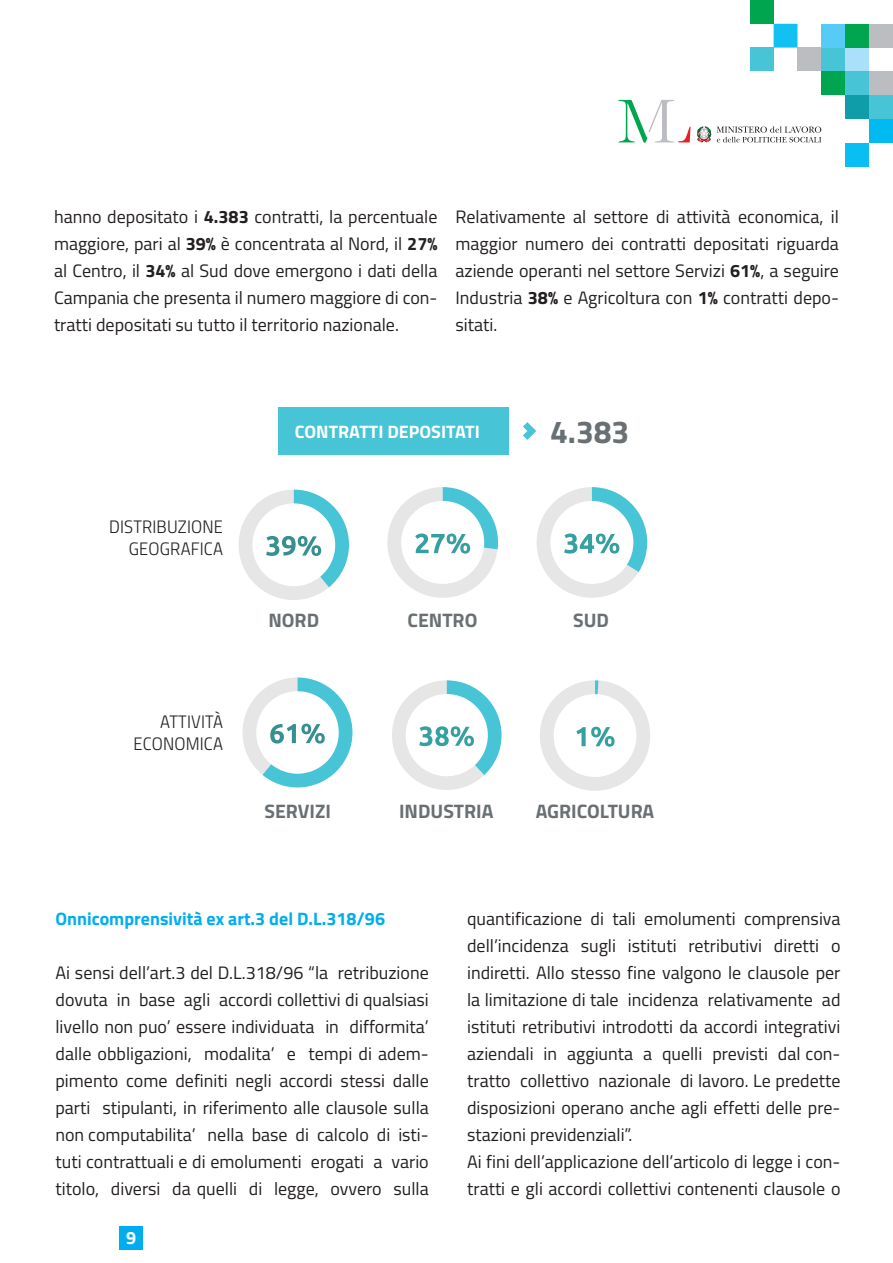
<style>
.page{position:relative;width:893px;height:1263px;background:#fff}
.page>*{position:absolute;margin:0;border:0;box-sizing:border-box;transform-origin:0 0}
.t1{font:700 31.8px "Titillium";color:#697073}
.t2{font:700 19.5px "Titillium";color:#697073}
.t3{font:18px/27px "Titillium";color:#231f20;text-align:justify}
.t4{font:18px "Titillium Light Upright";letter-spacing:.01em;color:#231f20}
.t5{font:700 18px "Titillium";color:#00aeef}
.t6{font:700 18px "Titillium";color:#fff}
.s1{font-weight:700}
</style>
<div class="page">
<div style="left:821px;top:71px;width:24px;height:24px;background:#00a54f"></div>
<div style="left:845px;top:71px;width:24px;height:24px;background:#48c4d7"></div>
<div style="left:869px;top:71px;width:24px;height:24px;background:#bcbdc0"></div>
<div style="left:797px;top:48px;width:24px;height:23px;background:#bcbdc0"></div>
<div style="left:821px;top:48px;width:24px;height:23px;background:#48c4d7"></div>
<div style="left:845px;top:48px;width:24px;height:23px;background:#aae0f9"></div>
<div style="left:821px;top:24px;width:24px;height:24px;background:#55cbf5"></div>
<div style="left:845px;top:24px;width:24px;height:24px;background:#00a54f"></div>
<div style="left:869px;top:24px;width:24px;height:24px;background:#bcbdc0"></div>
<svg style="left:774px;top:24px;width:23px;height:24px"></svg>
<div style="left:845px;top:143px;width:24px;height:23px;background:#09bef2"></div>
<svg style="left:845px;top:95px;width:48px;height:48px"></svg>
<div style="left:750px;top:48px;width:24px;height:23px;background:#48c4d7"></div>
<div style="left:750px;top:0;width:24px;height:24px;background:#00a54f"></div>
<svg style="left:618px;top:100px;width:72px;height:43px"></svg>
<svg style="left:717px;top:126px;width:104px;height:16px"></svg>
<svg style="left:697px;top:126px;width:14px;height:16px"></svg>
<div style="left:119px;top:1226px;width:24px;height:24px;background:#00aeef"></div>
<svg style="left:523px;top:422px;width:13px;height:18px"></svg>
<svg style="left:392px;top:680px;width:110px;height:110px"></svg>
<svg style="left:540px;top:680px;width:110px;height:111px"></svg>
<div style="left:278px;top:407px;width:231px;height:48px;background:#48c4d7"></div>
<svg style="left:239px;top:490px;width:110px;height:110px"></svg>
<svg style="left:242px;top:677px;width:110px;height:110px"></svg>
<svg style="left:387px;top:487px;width:111px;height:111px"></svg>
<svg style="left:537px;top:487px;width:110px;height:111px"></svg>
<p class="t3" style="left:54px;top:202px;width:385px">hanno depositato i <span class="s1">4.383</span> contratti, la percentuale maggiore, pari al <span class="s1">39%</span> è concentrata al Nord, il <span class="s1">27% </span>al Centro, il <span class="s1">34%</span> al Sud dove emergono i dati della Campania che presenta il numero maggiore di con&shy;tratti depositati su tutto il territorio nazionale.</p>
<p class="t3" style="left:455px;top:202px;width:385px">Relativamente al settore di attività economica, il maggior numero dei contratti depositati riguarda aziende operanti nel settore Servizi <span class="s1">61%</span>, a seguire Industria <span class="s1">38%</span> e Agricoltura con <span class="s1">1%</span> contratti depo&shy;sitati.</p>
<p class="t4" style="left:109px;top:513px;width:116px">DISTRIBUZIONE</p>
<p class="t4" style="left:129px;top:536px;width:96px">GEOGRAFICA</p>
<p class="t4" style="left:160px;top:708px;width:64px">ATTIVITÀ</p>
<p class="t4" style="left:134px;top:731px;width:91px">ECONOMICA</p>
<p class="t6" style="left:295px;top:418px;width:186px">CONTRATTI DEPOSITATI</p>
<p class="t1" style="left:550px;top:407px;width:81px">4.383</p>
<p class="t2" style="left:268px;top:605px;width:52px">NORD</p>
<p class="t2" style="left:407px;top:605px;width:71px">CENTRO</p>
<p class="t2" style="left:573px;top:605px;width:37px">SUD</p>
<p class="t2" style="left:264px;top:796px;width:68px">SERVIZI</p>
<p class="t2" style="left:399px;top:796px;width:96px">INDUSTRIA</p>
<p class="t2" style="left:536px;top:796px;width:120px">AGRICOLTURA</p>
<p class="t5" style="left:55px;top:905px;width:331px">Onnicomprensività ex art.3 del D.L.318/96</p>
<p class="t3" style="left:55px;top:958px;width:375px">Ai sensi dell’art.3 del D.L.318/96 “la retribuzione dovuta in base agli accordi collettivi di qualsiasi livello non puo’ essere individuata in difformita’ dalle obbligazioni, modalita’ e tempi di adem&shy;pimento come definiti negli accordi stessi dalle parti stipulanti, in riferimento alle clausole sulla non computabilita’ nella base di calcolo di isti&shy;tuti contrattuali e di emolumenti erogati a vario titolo, diversi da quelli di legge, ovvero sulla</p>
<p class="t6" style="left:126px;top:1224px;width:12px">9</p>
<p class="t3" style="left:467px;top:904px;width:375px">quantificazione di tali emolumenti comprensiva dell’incidenza sugli istituti retributivi diretti o indiretti. Allo stesso fine valgono le clausole per la limitazione di tale incidenza relativamente ad istituti retributivi introdotti da accordi integrativi aziendali in aggiunta a quelli previsti dal con&shy;tratto collettivo nazionale di lavoro. Le predette disposizioni operano anche agli effetti delle pre&shy;stazioni previdenziali”.</p>
<p class="t3" style="left:467px;top:1147px;width:375px">Ai fini dell’applicazione dell’articolo di legge i con&shy;tratti e gli accordi collettivi contenenti clausole o</p>
</div>
